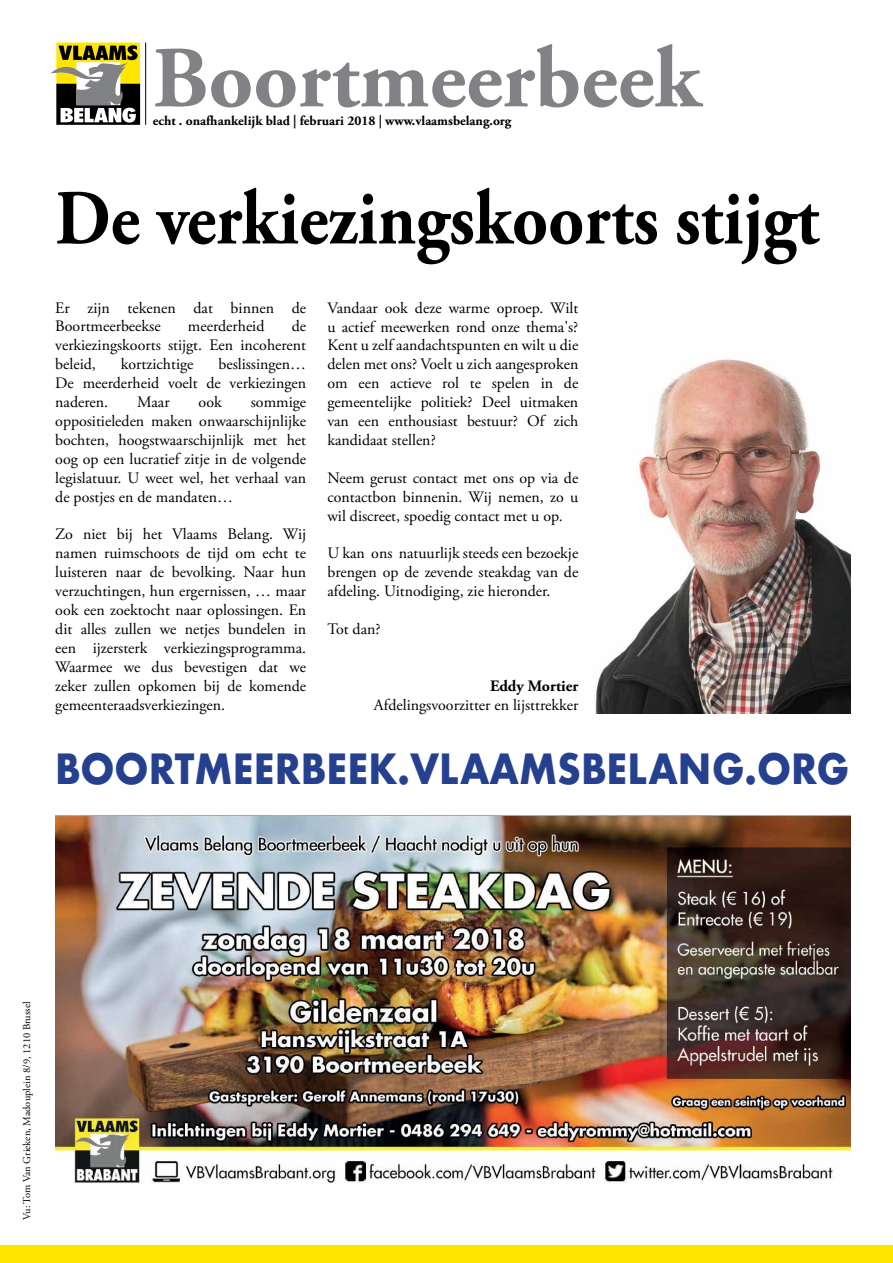
<style>
.page{position:relative;width:893px;height:1263px;background:#fff}
.page>*{position:absolute;margin:0;border:0;box-sizing:border-box;transform-origin:0 0}
.t1{font:700 87px "Adobe Garamond Pro";color:#808285}
.t2{font:700 77.85px "Adobe Garamond Pro";color:#000;scale:.9 1}
.t3{font:700 40.5px "Futura";color:#25408f;scale:.91 1}
.t4{font:15.9px/18.9px "Adobe Garamond Pro";color:#000;text-align:justify}
.t5{font:700 15.9px "Adobe Garamond Pro";color:#000}
.t6{font:700 13.5px "Adobe Garamond Pro";color:#000}
.t7{font:10.5px "Adobe Garamond Pro";color:#000}
</style>
<div class="page">
<img style="left:595px;top:355px;width:255px;height:358px">
<img style="left:55px;top:816px;width:795px;height:368px">
<svg style="left:50px;top:43px;width:90px;height:82px"></svg>
<hr style="left:145px;top:43px;width:1px;height:82px;background:#000">
<div style="left:0;top:1246px;width:893px;height:17px;background:#ffe600"></div>
<h1 class="t1" style="left:153px;top:28px;width:549px">Boortmeerbeek</h1>
<p class="t6" style="left:153px;top:113px;width:360px">echt . onafhankelijk blad | februari 2018 | www.vlaamsbelang.org</p>
<h2 class="t2" style="left:55px;top:173px;width:850px">De verkiezingskoorts stijgt</h2>
<p class="t4" style="left:55px;top:299px;width:252px">Er zijn tekenen dat binnen de<br>Boortmeerbeekse</p>
<p class="t4" style="left:327px;top:299px;width:252px">Vandaar ook deze warme oproep. Wilt u actief meewerken rond onze thema's?<br>Kent u zelf aandachtspunten en wilt u die delen met ons? Voelt u zich aangesproken om een actieve rol te spelen in de gemeentelijke politiek? Deel uitmaken van een enthousiast bestuur? Of zich kandidaat stellen?</p>
<p class="t4" style="left:327px;top:469px;width:252px">Neem gerust contact met ons op via de contactbon binnenin. Wij nemen, zo u wil discreet, spoedig contact met u op.</p>
<p class="t4" style="left:327px;top:544px;width:252px">U kan ons natuurlijk steeds een bezoekje brengen op de zevende steakdag van de afdeling. Uitnodiging, zie hieronder.</p>
<p class="t4" style="left:327px;top:620px;width:55px">Tot dan?</p>
<p class="t4" style="left:55px;top:317px;width:252px;text-indent:236px">de verkiezingskoorts stijgt. Een incoherent beleid,</p>
<p class="t4" style="left:188px;top:317px;width:78px">meerderheid</p>
<p class="t4" style="left:55px;top:355px;width:252px;text-indent:163px">beslissingen… De meerderheid voelt de verkiezingen naderen.</p>
<p class="t4" style="left:121px;top:355px;width:74px">kortzichtige</p>
<p class="t4" style="left:137px;top:393px;width:34px">Maar</p>
<p class="t4" style="left:199px;top:393px;width:25px">ook</p>
<p class="t4" style="left:55px;top:393px;width:252px;text-indent:196px">sommige oppositieleden maken onwaarschijnlijke bochten, hoogstwaarschijnlijk met het oog op een lucratief zitje in de volgende legislatuur. U weet wel, het verhaal van de postjes en de mandaten…</p>
<p class="t4" style="left:55px;top:525px;width:252px">Zo niet bij het Vlaams Belang. Wij namen ruimschoots de tijd om echt te luisteren naar de bevolking. Naar hun verzuchtingen, hun ergernissen, … maar ook een zoektocht naar oplossingen. En dit alles zullen we netjes bundelen in een ijzersterk verkiezingsprogramma.<br>Waarmee we dus bevestigen dat we zeker zullen opkomen bij de komende gemeenteraadsverkiezingen.</p>
<p class="t5" style="left:490px;top:676px;width:90px">Eddy Mortier</p>
<p class="t4" style="left:374px;top:696px;width:206px">Afdelingsvoorzitter en lijsttrekker</p>
<h3 class="t3" style="left:55px;top:739px;width:874px">BOORTMEERBEEK.VLAAMSBELANG.ORG</h3>
<p class="t7" style="left:21px;top:1220px;width:220px;rotate:-90deg">Vu: Tom Van Grieken, Madouplein 8/9, 1210 Brussel</p>
</div>
